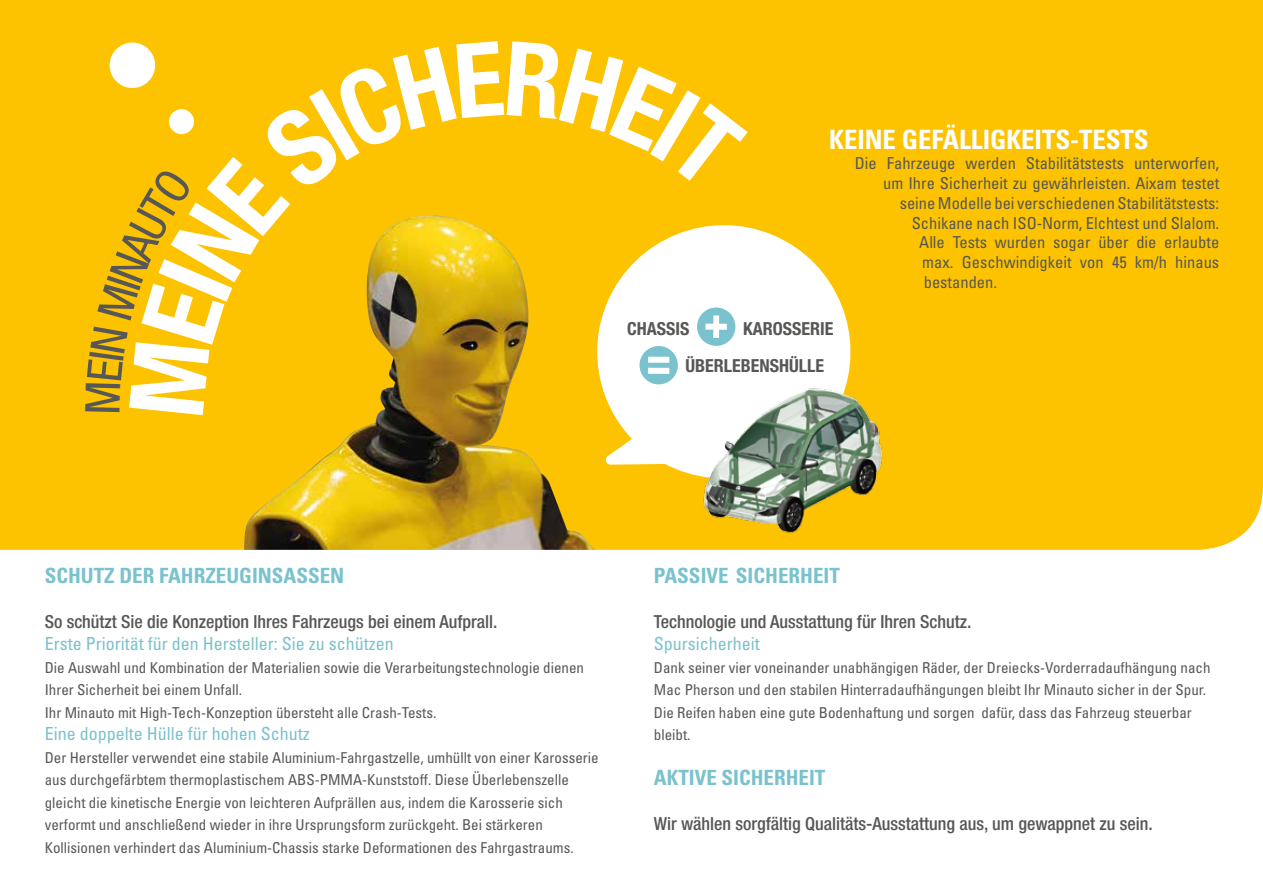
<style>
.page{position:relative;width:1263px;height:893px;background:#fff}
.page>*{position:absolute;margin:0;border:0;box-sizing:border-box;transform-origin:0 0}
.t1{font:700 condensed 26.7px "Univers LT Std";color:#fff}
.t2{font:700 condensed 21px "Univers LT Std";color:#79c2ce}
.t3{font:500 condensed 18px "Helvetica Neue LT Std";color:#575756}
.t4{font:condensed 18px "Univers LT Std";color:#79c2ce}
.t5{font:700 condensed 18px/37.8px "Helvetica Neue LT Std";color:#575756}
.t6{font:condensed 16.5px "Univers LT Std";color:#575756}
.t7{font:condensed 15px/22.5px "Univers LT Std";color:#575756}
</style>
<div class="page">
<div style="left:0;top:0;width:1263px;height:550px;background:#fdc300"></div>
<img style="left:244px;top:415px;width:351px;height:135px">
<svg style="left:594px;top:208px;width:274px;height:288px"></svg>
<img style="left:697px;top:381px;width:193px;height:158px">
<svg style="left:85px;top:41px;width:663px;height:374px;background:#f4c41f"></svg>
<h1 class="t1" style="left:829px;top:123px;width:318px">KEINE GEFÄLLIGKEITS-TESTS</h1>
<p class="t6" style="left:855px;top:153px;width:366px">Die Fahrzeuge werden Stabilitätstests unterworfen,</p>
<p class="t6" style="left:883px;top:173px;width:338px">um Ihre Sicherheit zu gewährleisten. Aixam testet</p>
<p class="t6" style="left:900px;top:192px;width:321px">seine Modelle bei verschiedenen Stabilitätstests:</p>
<p class="t6" style="left:912px;top:212px;width:309px">Schikane nach ISO-Norm, Elchtest und Slalom.</p>
<p class="t6" style="left:919px;top:232px;width:301px">Alle Tests wurden sogar über die erlaubte</p>
<p class="t6" style="left:922px;top:252px;width:299px">max. Geschwindigkeit von 45 km/h hinaus</p>
<p class="t6" style="left:924px;top:272px;width:75px">bestanden.</p>
<p class="t5" style="left:627px;top:309px;width:64px">CHASSIS</p>
<p class="t5" style="left:685px;top:309px;width:148px;text-indent:58px">KAROSSERIE<br>ÜBERLEBENSHÜLLE</p>
<h2 class="t2" style="left:45px;top:562px;width:240px">SCHUTZ DER FAHRZEUGINSASS</h2>
<h2 class="t2" style="left:320px;top:562px;width:26px">EN</h2>
<p class="t3" style="left:45px;top:610px;width:454px">So schützt Sie die Konzeption Ihres Fahrzeugs bei einem Aufprall.</p>
<p class="t4" style="left:45px;top:632px;width:350px">Erste Priorität für den Hersteller: Sie zu schützen</p>
<p class="t7" style="left:45px;top:656px;width:541px">Die Auswahl und Kombination der Materialien sowie die Verarbeitungstechnologie dienen<br>Ihrer Sicherheit bei einem Unfall.<br>Ihr Minauto mit High-Tech-Konzeption übersteht alle Crash-Tests.</p>
<p class="t4" style="left:45px;top:722px;width:266px">Eine doppelte Hülle für hohen Schutz</p>
<p class="t7" style="left:45px;top:746px;width:555px">Der Hersteller verwendet eine stabile Aluminium-Fahrgastzelle, umhüllt von einer Karosserie aus durchgefärbtem thermoplastischem ABS-PMMA-Kunststoff. Diese Überlebenszelle gleicht die kinetische Energie von leichteren Aufprällen aus, indem die Karosserie sich verformt und anschließend wieder in ihre Ursprungsform zurückgeht. Bei stärkeren Kollisionen verhindert das Aluminium-Chassis starke Deformationen des Fahrgastraums.</p>
<h2 class="t2" style="left:654px;top:562px;width:187px">PASSIVE SICHERHEIT</h2>
<p class="t3" style="left:654px;top:610px;width:319px">Technologie und Ausstattung für Ihren Schutz.</p>
<p class="t4" style="left:654px;top:632px;width:107px">Spursicherheit</p>
<p class="t7" style="left:654px;top:656px;width:558px">Dank seiner vier voneinander unabhängigen Räder, der Dreiecks-Vorderradaufhängung nach Mac Pherson und den stabilen Hinterradaufhängungen bleibt Ihr Minauto sicher in der Spur.<br>Die Reifen haben eine gute Bodenhaftung und sorgen dafür, dass das Fahrzeug steuerbar bleibt.</p>
<h2 class="t2" style="left:654px;top:765px;width:173px">AKTIVE SICHERHEIT</h2>
<p class="t3" style="left:654px;top:813px;width:500px">Wir wählen sorgfältig Qualitäts-Ausstattung aus, um gewappnet zu sein.</p>
</div>
